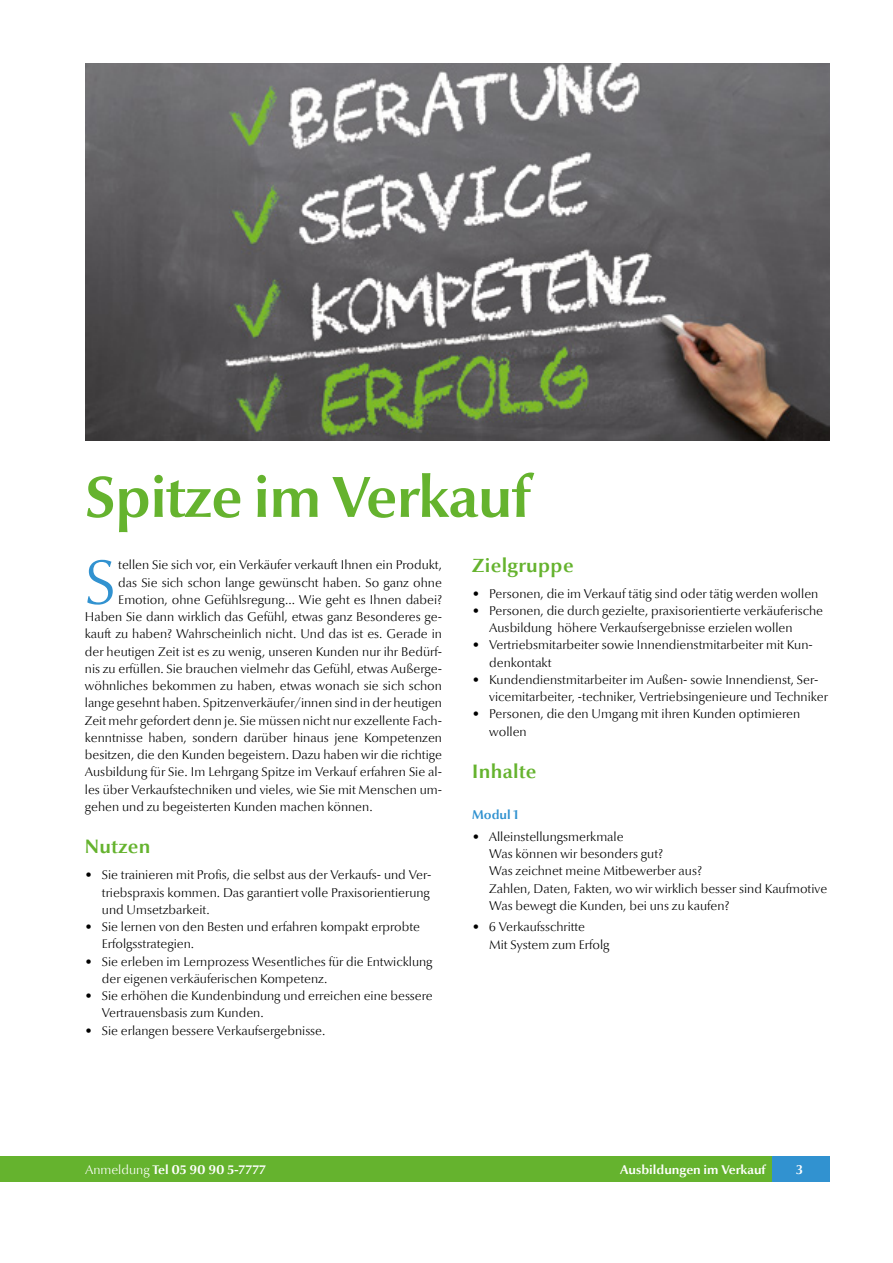
<style>
.page{position:relative;width:893px;height:1263px;background:#fff}
.page>*{position:absolute;margin:0;border:0;box-sizing:border-box;transform-origin:0 0}
.t1{font:300 63.3px "Optima Nova LT";color:#3192d0}
.t2{font:700 58.5px "Optima Nova LT";letter-spacing:-.015em;color:#65b32e}
.t3{font:700 19.5px "Optima Nova LT";letter-spacing:.02em;color:#65b32e}
.t4{font:300 12.75px/17.2px "Optima Nova LT";color:#000}
.t5{font:700 12.75px "Optima Nova LT";color:#fff}
.t6{font:700 12.75px "Optima Nova LT";color:#3192d0}
.s1{font-weight:300}
</style>
<div class="page">
<div style="left:0;top:1156px;width:11px;height:26px;background:#65b32e"></div>
<div style="left:1px;top:1156px;width:771px;height:26px;background:#65b32e"></div>
<div style="left:772px;top:1156px;width:57px;height:26px;background:#3192d0"></div>
<img style="left:85px;top:64px;width:744px;height:376px">
<h2 class="t2" style="left:85px;top:463px;width:446px">Spitze im Verkauf</h2>
<h1 class="t1" style="left:85px;top:546px;width:32px">S</h1>
<p class="t4" style="left:118px;top:557px;width:325px">tellen Sie sich vor, ein Verkäufer verkauft Ihnen ein Produkt,</p>
<p class="t4" style="left:118px;top:574px;width:325px">das Sie sich schon lange gewünscht haben. So ganz ohne</p>
<p class="t4" style="left:118px;top:591px;width:325px">Emotion, ohne Gefühlsregung... Wie geht es Ihnen dabei?</p>
<p class="t4" style="left:85px;top:608px;width:359px">Haben Sie dann wirklich das Gefühl, etwas ganz Besonderes ge-</p>
<p class="t4" style="left:85px;top:626px;width:359px">kauft zu haben? Wahrscheinlich nicht. Und das ist es. Gerade in</p>
<p class="t4" style="left:85px;top:643px;width:359px">der heutigen Zeit ist es zu wenig, unseren Kunden nur ihr Bedürf-</p>
<p class="t4" style="left:85px;top:660px;width:359px">nis zu erfüllen. Sie brauchen vielmehr das Gefühl, etwas Außerge-</p>
<p class="t4" style="left:85px;top:677px;width:359px">wöhnliches bekommen zu haben, etwas wonach sie sich schon</p>
<p class="t4" style="left:85px;top:695px;width:359px">lange gesehnt haben. Spitzenverkäufer/innen sind in der heutigen</p>
<p class="t4" style="left:85px;top:712px;width:359px">Zeit mehr gefordert denn je. Sie müssen nicht nur exzellente Fach-</p>
<p class="t4" style="left:85px;top:729px;width:359px">kenntnisse haben, sondern darüber hinaus jene Kompetenzen</p>
<p class="t4" style="left:85px;top:746px;width:359px">besitzen, die den Kunden begeistern. Dazu haben wir die richtige</p>
<p class="t4" style="left:85px;top:764px;width:359px">Ausbildung für Sie. Im Lehrgang Spitze im Verkauf erfahren Sie al-</p>
<p class="t4" style="left:85px;top:781px;width:359px">les über Verkaufstechniken und vieles, wie Sie mit Menschen um-</p>
<p class="t4" style="left:85px;top:798px;width:289px">gehen und zu begeisterten Kunden machen können.</p>
<h3 class="t3" style="left:85px;top:836px;width:67px">Nutzen</h3>
<p class="t4" style="left:102px;top:867px;width:331px;text-align:justify;text-indent:-17px">• Sie trainieren mit Profis, die selbst aus der Verkaufs- und Ver&shy;triebspraxis kommen. Das garantiert volle Praxisorientierung und Umsetzbarkeit.</p>
<p class="t4" style="left:102px;top:918px;width:320px;text-indent:-17px">• Sie lernen von den Besten und erfahren kompakt erprobte<br>Erfolgsstrategien.</p>
<p class="t4" style="left:102px;top:953px;width:332px;text-indent:-17px">• Sie erleben im Lernprozess Wesentliches für die Entwicklung der eigenen verkäuferischen Kompetenz.</p>
<p class="t4" style="left:102px;top:987px;width:332px;text-indent:-17px">• Sie erhöhen die Kundenbindung und erreichen eine bessere<br>Vertrauensbasis zum Kunden.</p>
<p class="t4" style="left:85px;top:1022px;width:242px">• Sie erlangen bessere Verkaufsergebnisse.</p>
<h3 class="t3" style="left:472px;top:554px;width:103px">Zielgruppe</h3>
<p class="t4" style="left:472px;top:585px;width:348px">• Personen, die im Verkauf tätig sind oder tätig werden wollen</p>
<p class="t4" style="left:489px;top:602px;width:335px;text-indent:-17px">• Personen, die durch gezielte, praxisorientierte verkäuferische<br>Ausbildung höhere Verkaufsergebnisse erzielen wollen</p>
<p class="t4" style="left:489px;top:637px;width:325px;text-indent:-17px">• Vertriebsmitarbeiter sowie Innendienstmitarbeiter mit Kun&shy;denkontakt</p>
<p class="t4" style="left:489px;top:671px;width:340px;text-indent:-17px">• Kundendienstmitarbeiter im Außen- sowie Innendienst, Ser&shy;vicemitarbeiter, -techniker, Vertriebsingenieure und Techniker</p>
<p class="t4" style="left:489px;top:706px;width:312px;text-indent:-17px">• Personen, die den Umgang mit ihren Kunden optimieren wollen</p>
<h3 class="t3" style="left:472px;top:760px;width:66px">Inhalte</h3>
<p class="t6" style="left:472px;top:808px;width:48px">Modul 1</p>
<p class="t4" style="left:489px;top:828px;width:340px;text-indent:-17px">• Alleinstellungsmerkmale<br>Was können wir besonders gut?<br>Was zeichnet meine Mitbewerber aus?<br>Zahlen, Daten, Fakten, wo wir wirklich besser sind Kaufmotive Was bewegt die Kunden, bei uns zu kaufen?</p>
<p class="t4" style="left:489px;top:919px;width:122px;text-indent:-17px">• 6 Verkaufsschritte<br>Mit System zum Erfolg</p>
<p class="t5" style="left:85px;top:1163px;width:183px"><span class="s1">Anmeldung</span> Tel 05 90 90 5-7777</p>
<p class="t5" style="left:620px;top:1162px;width:147px">Ausbildungen im Verkauf</p>
<p class="t5" style="left:796px;top:1162px;width:8px">3</p>
</div>
